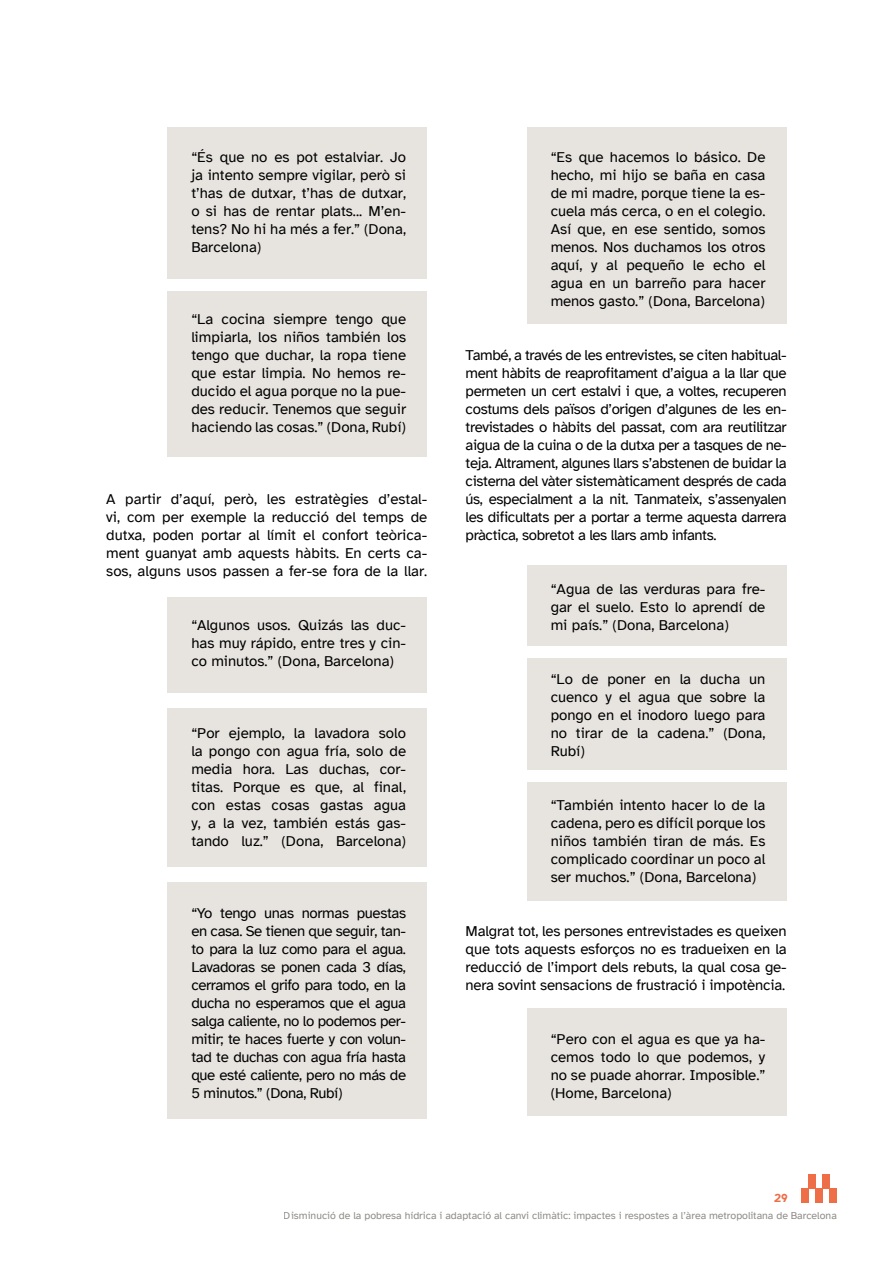
<style>
.page{position:relative;width:893px;height:1263px;background:#fff}
.page>*{position:absolute;margin:0;border:0;box-sizing:border-box;transform-origin:0 0}
.t1{font:15px/18px "Atkinson Hyperlegible";color:#000;text-align:justify}
.t2{font:700 12px "Atkinson Hyperlegible";color:#ed6e47}
.t3{font:10.5px "Atkinson Hyperlegible";color:#8e8c86}
</style>
<div class="page">
<div style="left:801px;top:1189px;width:7px;height:14px;background:#ed6e47"></div>
<div style="left:815px;top:1189px;width:7px;height:14px;background:#ed6e47"></div>
<div style="left:808px;top:1174px;width:7px;height:15px;background:#ed6e47"></div>
<div style="left:822px;top:1174px;width:8px;height:15px;background:#ed6e47"></div>
<div style="left:830px;top:1189px;width:7px;height:14px;background:#ed6e47"></div>
<div style="left:168px;top:127px;width:259px;height:152px;background:#e7e4e0"></div>
<div style="left:527px;top:127px;width:260px;height:197px;background:#e7e4e0"></div>
<div style="left:527px;top:565px;width:260px;height:81px;background:#e7e4e0"></div>
<div style="left:527px;top:658px;width:260px;height:111px;background:#e7e4e0"></div>
<div style="left:527px;top:782px;width:260px;height:118px;background:#e7e4e0"></div>
<div style="left:527px;top:1008px;width:260px;height:108px;background:#e7e4e0"></div>
<div style="left:168px;top:291px;width:259px;height:165px;background:#e7e4e0"></div>
<div style="left:168px;top:597px;width:259px;height:96px;background:#e7e4e0"></div>
<div style="left:168px;top:708px;width:259px;height:159px;background:#e7e4e0"></div>
<div style="left:168px;top:882px;width:259px;height:236px;background:#e7e4e0"></div>
<p class="t1" style="left:191px;top:148px;width:216px">“És que no es pot estalviar. Jo ja intento sempre vigilar, però si t’has de dutxar, t’has de dutxar, o si has de rentar plats... M’en&shy;tens? No hi ha més a fer.” (Dona, Barcelona)</p>
<p class="t1" style="left:191px;top:310px;width:216px">“La cocina siempre tengo que limpiarla, los niños también los tengo que duchar, la ropa tiene que estar limpia. No hemos re&shy;ducido el agua porque no la pue&shy;des reducir. Tenemos que seguir haciendo las cosas.” (Dona, Rubí)</p>
<p class="t1" style="left:106px;top:490px;width:323px">A partir d’aquí, però, les estratègies d’estal&shy;vi, com per exemple la reducció del temps de dutxa, poden portar al límit el confort teòrica&shy;ment guanyat amb aquests hàbits. En certs ca&shy;sos, alguns usos passen a fer-se fora de la llar.</p>
<p class="t1" style="left:191px;top:616px;width:216px">“Algunos usos. Quizás las duc&shy;has muy rápido, entre tres y cin&shy;co minutos.” (Dona, Barcelona)</p>
<p class="t1" style="left:191px;top:724px;width:216px">“Por ejemplo, la lavadora solo la pongo con agua fría, solo de media hora. Las duchas, cor&shy;titas. Porque es que, al final, con estas cosas gastas agua y, a la vez, también estás gas&shy;tando luz.” (Dona, Barcelona)</p>
<p class="t1" style="left:191px;top:904px;width:216px">“Yo tengo unas normas puestas en casa. Se tienen que seguir, tan&shy;to para la luz como para el agua.<br>Lavadoras se ponen cada 3 días, cerramos el grifo para todo, en la ducha no esperamos que el agua salga caliente, no lo podemos per&shy;mitir; te haces fuerte y con volun&shy;tad te duchas con agua fría hasta que esté caliente, pero no más de 5 minutos.” (Dona, Rubí)</p>
<p class="t1" style="left:551px;top:148px;width:216px">“Es que hacemos lo básico. De hecho, mi hijo se baña en casa de mi madre, porque tiene la es&shy;cuela más cerca, o en el colegio.<br>Así que, en ese sentido, somos menos. Nos duchamos los otros aquí, y al pequeño le echo el agua en un barreño para hacer menos gasto.” (Dona, Barcelona)</p>
<p class="t1" style="left:466px;top:346px;width:323px">També, a través de les entrevistes, se citen habitual&shy;ment hàbits de reaprofitament d’aigua a la llar que permeten un cert estalvi i que, a voltes, recuperen costums dels països d’origen d’algunes de les en&shy;trevistades o hàbits del passat, com ara reutilitzar aigua de la cuina o de la dutxa per a tasques de ne&shy;teja. Altrament, algunes llars s’abstenen de buidar la cisterna del vàter sistemàticament després de cada ús, especialment a la nit. Tanmateix, s’assenyalen les dificultats per a portar a terme aquesta darrera pràctica, sobretot a les llars amb infants.</p>
<p class="t1" style="left:551px;top:580px;width:216px">“Agua de las verduras para fre&shy;gar el suelo. Esto lo aprendí de mi país.” (Dona, Barcelona)</p>
<p class="t1" style="left:551px;top:670px;width:216px">“Lo de poner en la ducha un cuenco y el agua que sobre la pongo en el inodoro luego para no tirar de la cadena.” (Dona, Rubí)</p>
<p class="t1" style="left:551px;top:796px;width:216px">“También intento hacer lo de la cadena, pero es difícil porque los niños también tiran de más. Es complicado coordinar un poco al ser muchos.” (Dona, Barcelona)</p>
<p class="t1" style="left:466px;top:922px;width:323px">Malgrat tot, les persones entrevistades es queixen que tots aquests esforços no es tradueixen en la reducció de l’import dels rebuts, la qual cosa ge&shy;nera sovint sensacions de frustració i impotència.</p>
<p class="t1" style="left:551px;top:1030px;width:216px">“Pero con el agua es que ya ha&shy;cemos todo lo que podemos, y no se puade ahorrar. Imposible.” (Home, Barcelona)</p>
<p class="t2" style="left:774px;top:1191px;width:15px">29</p>
<p class="t3" style="left:284px;top:1209px;width:554px">Disminució de la pobresa hídrica i adaptació al canvi climàtic: impactes i respostes a l’àrea metropolitana de Barcelona</p>
</div>
